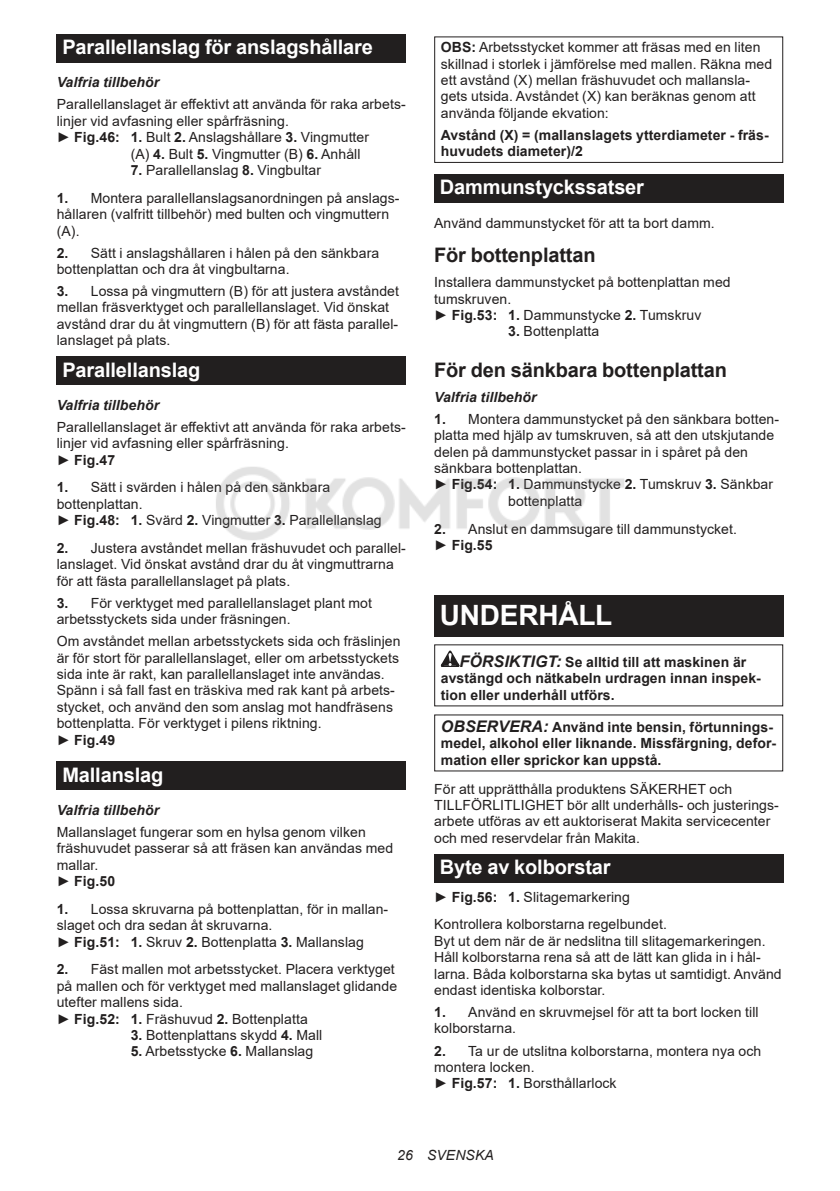
<style>
.page{position:relative;width:840px;height:1191px;background:#fff}
.page>*{position:absolute;margin:0;border:0;box-sizing:border-box;transform-origin:0 0}
.t1{font:700 28px "Arial";letter-spacing:-.01em;color:#fff}
.t2{font:700 20px "Arial";letter-spacing:-.01em;color:#fff}
.t3{font:700 20px "Arial";letter-spacing:-.01em;color:#221f1f}
.t4{font:14px/16.4px "Arial";letter-spacing:.005em;color:#221f1f}
.t5{font:700 14px/16.4px "Arial";letter-spacing:.005em;color:#221f1f}
.t6{font:italic 700 14px "Arial";letter-spacing:.005em;color:#221f1f}
.t7{font:italic 14px "Arial";letter-spacing:.005em;color:#221f1f}
.s1{font-weight:700}
.s2{font-style:italic;font-size:16px}
</style>
<div class="page">
<div style="left:57px;top:34px;width:348px;height:29px;background:#221f1f"></div>
<div style="left:57px;top:356px;width:348px;height:29px;background:#221f1f"></div>
<div style="left:57px;top:761px;width:348px;height:29px;background:#221f1f"></div>
<div style="left:434px;top:36px;width:348px;height:127px;border:1px solid #221f1f"></div>
<div style="left:434px;top:174px;width:348px;height:29px;background:#221f1f"></div>
<div style="left:434px;top:595px;width:348px;height:41px;background:#221f1f"></div>
<svg style="left:440px;top:650px;width:19px;height:17px"></svg>
<div style="left:434px;top:854px;width:348px;height:28px;background:#221f1f"></div>
<img style="left:216px;top:467px;width:409px;height:73px">
<h2 class="t2" style="left:62px;top:39px;width:312px">Parallellanslag för anslagshållare</h2>
<p class="t6" style="left:57px;top:77px;width:104px">Valfria tillbehör</p>
<p class="t4" style="left:57px;top:96px;width:350px">Parallellanslaget är effektivt att använda för raka arbets-</p>
<p class="t4" style="left:57px;top:113px;width:233px">linjer vid avfasning eller spårfräsning.</p>
<p class="t4" style="left:57px;top:129px;width:314px">► <span class="s1">Fig.46: 1.</span> Bult <span class="s1">2.</span> Anslagshållare <span class="s1">3.</span> Vingmutter</p>
<p class="t4" style="left:131px;top:145px;width:231px">(A) <span class="s1">4.</span> Bult <span class="s1">5.</span> Vingmutter (B) <span class="s1">6.</span> Anhåll</p>
<p class="t4" style="left:131px;top:163px;width:192px"><span class="s1">7.</span> Parallellanslag <span class="s1">8.</span> Vingbultar</p>
<p class="t4" style="left:57px;top:191px;width:344px"><span class="s1">1.</span> Montera parallellanslagsanordningen på anslags&shy;hållaren (valfritt tillbehör) med bulten och vingmuttern (A).</p>
<p class="t4" style="left:57px;top:244px;width:324px"><span class="s1">2.</span> Sätt i anslagshållaren i hålen på den sänkbara bottenplattan och dra åt vingbultarna.</p>
<p class="t4" style="left:57px;top:283px;width:343px"><span class="s1">3.</span> Lossa på vingmuttern (B) för att justera avståndet mellan fräsverktyget och parallellanslaget. Vid önskat avstånd drar du åt vingmuttern (B) för att fästa parallel&shy;lanslaget på plats.</p>
<h2 class="t2" style="left:62px;top:361px;width:139px">Parallellanslag</h2>
<p class="t6" style="left:57px;top:400px;width:104px">Valfria tillbehör</p>
<p class="t4" style="left:57px;top:419px;width:350px">Parallellanslaget är effektivt att använda för raka arbets&shy;linjer vid avfasning eller spårfräsning.<br>► <span class="s1">Fig.47</span></p>
<p class="t4" style="left:57px;top:479px;width:326px"><span class="s1">1.</span> Sätt i svärden i hålen på den sänkbara bottenplattan.<br>► <span class="s1">Fig.48: 1.</span> Svärd <span class="s1">2.</span> Vingmutter <span class="s1">3.</span> Parallellanslag</p>
<p class="t4" style="left:57px;top:541px;width:350px"><span class="s1">2.</span> Justera avståndet mellan fräshuvudet och parallel&shy;lanslaget. Vid önskat avstånd drar du åt vingmuttrarna för att fästa parallellanslaget på plats.</p>
<p class="t4" style="left:57px;top:596px;width:317px"><span class="s1">3.</span> För verktyget med parallellanslaget plant mot arbetsstyckets sida under fräsningen.</p>
<p class="t4" style="left:57px;top:633px;width:345px">Om avståndet mellan arbetsstyckets sida och fräslinjen är för stort för parallellanslaget, eller om arbetsstyckets sida inte är rakt, kan parallellanslaget inte användas.<br>Spänn i så fall fast en träskiva med rak kant på arbets&shy;stycket, och använd den som anslag mot handfräsens bottenplatta. För verktyget i pilens riktning.<br>► <span class="s1">Fig.49</span></p>
<h2 class="t2" style="left:62px;top:766px;width:102px">Mallanslag</h2>
<p class="t6" style="left:57px;top:804px;width:104px">Valfria tillbehör</p>
<p class="t4" style="left:57px;top:825px;width:337px">Mallanslaget fungerar som en hylsa genom vilken fräshuvudet passerar så att fräsen kan användas med mallar.<br>► <span class="s1">Fig.50</span></p>
<p class="t4" style="left:57px;top:900px;width:333px"><span class="s1">1.</span> Lossa skruvarna på bottenplattan, för in mallan&shy;slaget och dra sedan åt skruvarna.<br>► <span class="s1">Fig.51: 1.</span> Skruv <span class="s1">2.</span> Bottenplatta <span class="s1">3.</span> Mallanslag</p>
<p class="t4" style="left:57px;top:961px;width:342px"><span class="s1">2.</span> Fäst mallen mot arbetsstycket. Placera verktyget på mallen och för verktyget med mallanslaget glidande utefter mallens sida.<br>► <span class="s1">Fig.52: 1.</span> Fräshuvud <span class="s1">2.</span> Bottenplatta</p>
<p class="t4" style="left:131px;top:1026px;width:193px"><span class="s1">3.</span> Bottenplattans skydd <span class="s1">4.</span> Mall</p>
<p class="t4" style="left:131px;top:1043px;width:184px"><span class="s1">5.</span> Arbetsstycke <span class="s1">6.</span> Mallanslag</p>
<p class="t4" style="left:440px;top:39px;width:332px"><span class="s1">OBS:</span> Arbetsstycket kommer att fräsas med en liten skillnad i storlek i jämförelse med mallen. Räkna med ett avstånd (X) mellan fräshuvudet och mallansla&shy;gets utsida. Avståndet (X) kan beräknas genom att använda följande ekvation:</p>
<p class="t5" style="left:440px;top:128px;width:329px">Avstånd (X) = (mallanslagets ytterdiameter - fräs&shy;huvudets diameter)/2</p>
<h2 class="t2" style="left:439px;top:179px;width:205px">Dammunstyckssatser</h2>
<p class="t4" style="left:434px;top:214px;width:282px">Använd dammunstycket för att ta bort damm.</p>
<h2 class="t3" style="left:434px;top:247px;width:163px">För bottenplattan</h2>
<p class="t4" style="left:434px;top:274px;width:298px">Installera dammunstycket på bottenplattan med tumskruven.<br>► <span class="s1">Fig.53: 1.</span> Dammunstycke <span class="s1">2.</span> Tumskruv</p>
<p class="t4" style="left:508px;top:323px;width:93px"><span class="s1">3.</span> Bottenplatta</p>
<h2 class="t3" style="left:434px;top:362px;width:294px">För den sänkbara bottenplattan</h2>
<p class="t6" style="left:434px;top:391px;width:104px">Valfria tillbehör</p>
<p class="t4" style="left:434px;top:410px;width:346px"><span class="s1">1.</span> Montera dammunstycket på den sänkbara botten-</p>
<p class="t4" style="left:434px;top:427px;width:341px">platta med hjälp av tumskruven, så att den utskjutande</p>
<p class="t4" style="left:434px;top:445px;width:315px">delen på dammunstycket passar in i spåret på den</p>
<p class="t4" style="left:434px;top:460px;width:149px">sänkbara bottenplattan.</p>
<p class="t4" style="left:434px;top:476px;width:340px">► <span class="s1">Fig.54: 1.</span> Dammunstycke <span class="s1">2.</span> Tumskruv <span class="s1">3.</span> Sänkbar</p>
<p class="t4" style="left:508px;top:492px;width:76px">bottenplatta</p>
<p class="t4" style="left:434px;top:521px;width:304px"><span class="s1">2.</span> Anslut en dammsugare till dammunstycket. ► <span class="s1">Fig.55</span></p>
<h1 class="t1" style="left:439px;top:604px;width:174px">UNDERHÅLL</h1>
<p class="t5" style="left:440px;top:655px;width:321px;text-indent:19px"><span class="s2">FÖRSIKTIGT:</span> Se alltid till att maskinen är avstängd och nätkabeln urdragen innan inspek&shy;tion eller underhåll utförs.</p>
<p class="t5" style="left:440px;top:720px;width:337px"><span class="s2">OBSERVERA:</span> Använd inte bensin, förtunnings&shy;medel, alkohol eller liknande. Missfärgning, defor&shy;mation eller sprickor kan uppstå.</p>
<p class="t4" style="left:434px;top:780px;width:346px">För att upprätthålla produktens SÄKERHET och TILLFÖRLITLIGHET bör allt underhålls- och justerings&shy;arbete utföras av ett auktoriserat Makita servicecenter och med reservdelar från Makita.</p>
<h2 class="t2" style="left:439px;top:859px;width:172px">Byte av kolborstar</h2>
<p class="t4" style="left:434px;top:883px;width:234px;line-height:27.8px">► <span class="s1">Fig.56: 1.</span> Slitagemarkering<br>Kontrollera kolborstarna regelbundet.</p>
<p class="t4" style="left:434px;top:932px;width:349px">Byt ut dem när de är nedslitna till slitagemarkeringen.<br>Håll kolborstarna rena så att de lätt kan glida in i hål&shy;larna. Båda kolborstarna ska bytas ut samtidigt. Använd endast identiska kolborstar.</p>
<p class="t4" style="left:434px;top:1004px;width:326px"><span class="s1">1.</span> Använd en skruvmejsel för att ta bort locken till kolborstarna.</p>
<p class="t4" style="left:434px;top:1042px;width:328px"><span class="s1">2.</span> Ta ur de utslitna kolborstarna, montera nya och montera locken.<br>► <span class="s1">Fig.57: 1.</span> Borsthållarlock</p>
<p class="t7" style="left:397px;top:1147px;width:98px">26 SVENSKA</p>
</div>
